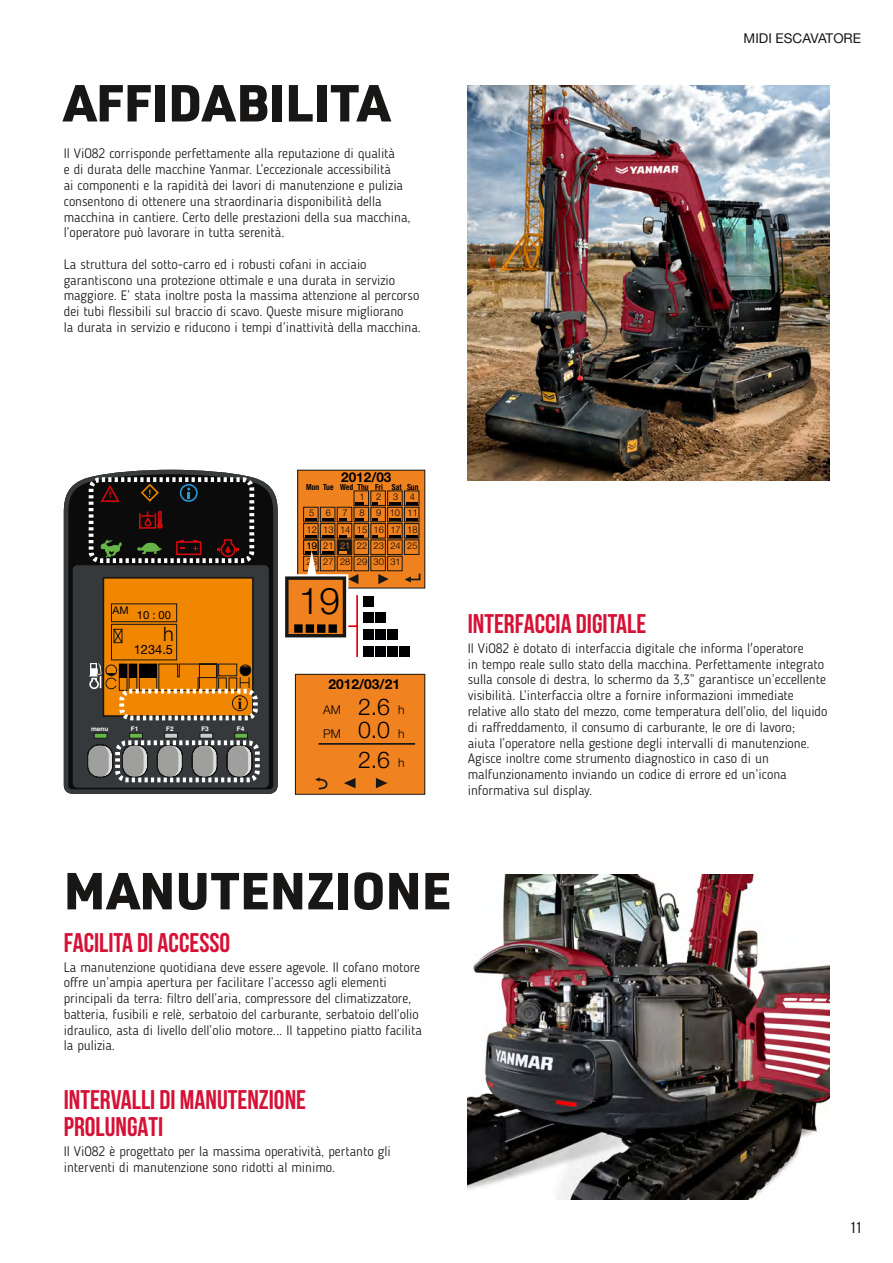
<style>
.page{position:relative;width:893px;height:1263px;background:#fff}
.page>*{position:absolute;margin:0;border:0;box-sizing:border-box;transform-origin:0 0}
.t1{font:900 51px "URWDIN";color:#181716}
.t2{font:300 36.9px "Helvetica Neue LT Std";color:#000002}
.t3{font:700 27px/27px "Bebas Neue";color:#d61136}
.t4{font:300 23.1px "Helvetica Neue LT Std";color:#010102}
.t5{font:300 19.8px "Helvetica Neue LT Std";color:#000001}
.t6{font:15.9px "Bebas Neue";color:#181716}
.t7{font:700 14.4px "Gazette LT Std";color:#000001}
.t8{font:700 13.8px "Helvetica Neue LT Std";color:#010102}
.t9{font:300 13.5px/15.8px "Blogger Sans";color:#181716}
.t10{font:13.5px "Helvetica Neue LT Std";color:#181716}
.t11{font:700 13.5px "Helvetica Neue LT Std";color:#000002}
.t12{font:12.9px "Helvetica Neue LT Std";color:#000001}
.t13{font:300 12px/23.7px "Helvetica Neue LT Std";color:#010102}
.t14{font:11.25px "Helvetica Neue LT Std";color:#000001}
.t15{font:300 9.3px/16.4px "Helvetica Neue LT Std";color:#000002}
.t16{font:700 condensed 8.4px "Helvetica Neue LT Std";color:#000002;scale:.9 1}
.t17{font:700 6.45px "Helvetica Neue LT Std";color:#fff}
.s1{color:#ef811e}
.s2{font-size:23.1px}
.s3{font-size:12px}
</style>
<div class="page">
<img style="left:468px;top:874px;width:361px;height:325px">
<img style="left:468px;top:85px;width:361px;height:395px">
<svg style="left:64px;top:470px;width:214px;height:324px;background:#282a2b"></svg>
<div style="left:103px;top:577px;width:151px;height:140px;background:#f18600;border:2px solid #171716"></div>
<svg style="left:100px;top:483px;width:21px;height:20px"></svg>
<svg style="left:140px;top:483px;width:20px;height:20px"></svg>
<div style="left:180px;top:484px;width:18px;height:18px;border:2px solid #229bd7;border-radius:50%"></div>
<svg style="left:187px;top:487px;width:3px;height:11px"></svg>
<svg style="left:138px;top:510px;width:26px;height:19px"></svg>
<svg style="left:100px;top:539px;width:22px;height:18px"></svg>
<svg style="left:137px;top:542px;width:25px;height:12px"></svg>
<div style="left:176px;top:541px;width:25px;height:14px;border:2px solid #cf090c"></div>
<svg style="left:180px;top:540px;width:5px;height:9px"></svg>
<svg style="left:193px;top:540px;width:5px;height:10px"></svg>
<svg style="left:217px;top:538px;width:22px;height:19px"></svg>
<svg style="left:87px;top:603px;width:166px;height:175px"></svg>
<div style="left:89px;top:477px;width:165px;height:86px;border:5px dashed #fff;border-radius:9px"></div>
<div style="left:119px;top:689px;width:139px;height:31px;border:5px dashed #fff;border-radius:9px"></div>
<div style="left:115px;top:740px;width:145px;height:42px;border:5px dashed #fff;border-radius:9px"></div>
<div style="left:298px;top:470px;width:127px;height:118px;background:#ef811e"></div>
<hr style="left:356px;top:595px;width:2px;height:62px;background:#e3010d">
<div style="left:363px;top:596px;width:11px;height:10px;background:#000002"></div>
<div style="left:363px;top:612px;width:11px;height:11px;background:#000002"></div>
<div style="left:375px;top:612px;width:11px;height:11px;background:#000002"></div>
<div style="left:363px;top:629px;width:11px;height:11px;background:#000002"></div>
<div style="left:375px;top:629px;width:11px;height:11px;background:#000002"></div>
<div style="left:387px;top:629px;width:11px;height:11px;background:#000002"></div>
<div style="left:363px;top:646px;width:11px;height:11px;background:#000002"></div>
<div style="left:375px;top:646px;width:11px;height:11px;background:#000002"></div>
<div style="left:387px;top:646px;width:11px;height:11px;background:#000002"></div>
<div style="left:399px;top:646px;width:11px;height:11px;background:#000002"></div>
<div style="left:354px;top:490px;width:15px;height:16px;border:1px solid #171716"></div>
<svg style="left:356px;top:503px;width:8px;height:2px"></svg>
<div style="left:370px;top:490px;width:16px;height:16px;border:1px solid #171716"></div>
<div style="left:387px;top:490px;width:16px;height:16px;border:1px solid #171716"></div>
<svg style="left:389px;top:503px;width:11px;height:2px"></svg>
<div style="left:404px;top:490px;width:15px;height:16px;border:1px solid #171716"></div>
<svg style="left:406px;top:503px;width:11px;height:2px"></svg>
<div style="left:354px;top:507px;width:15px;height:15px;border:1px solid #171716"></div>
<svg style="left:356px;top:519px;width:8px;height:2px"></svg>
<div style="left:370px;top:507px;width:16px;height:15px;border:1px solid #171716"></div>
<div style="left:387px;top:507px;width:16px;height:15px;border:1px solid #171716"></div>
<svg style="left:389px;top:519px;width:11px;height:2px"></svg>
<div style="left:303px;top:507px;width:16px;height:15px;border:1px solid #171716"></div>
<svg style="left:305px;top:519px;width:11px;height:2px"></svg>
<div style="left:320px;top:507px;width:15px;height:15px;border:1px solid #171716"></div>
<svg style="left:322px;top:519px;width:11px;height:2px"></svg>
<div style="left:337px;top:507px;width:15px;height:15px;border:1px solid #171716"></div>
<svg style="left:339px;top:519px;width:8px;height:2px"></svg>
<div style="left:404px;top:507px;width:15px;height:15px;border:1px solid #171716"></div>
<svg style="left:406px;top:519px;width:11px;height:2px"></svg>
<div style="left:354px;top:523px;width:15px;height:15px;border:1px solid #171716"></div>
<svg style="left:356px;top:535px;width:8px;height:2px"></svg>
<div style="left:370px;top:523px;width:16px;height:15px;border:1px solid #171716"></div>
<div style="left:387px;top:523px;width:16px;height:15px;border:1px solid #171716"></div>
<svg style="left:389px;top:535px;width:11px;height:2px"></svg>
<div style="left:303px;top:523px;width:16px;height:15px;border:1px solid #171716"></div>
<svg style="left:305px;top:535px;width:11px;height:2px"></svg>
<div style="left:320px;top:523px;width:15px;height:15px;border:1px solid #171716"></div>
<svg style="left:322px;top:535px;width:11px;height:2px"></svg>
<div style="left:337px;top:523px;width:15px;height:15px;border:1px solid #171716"></div>
<svg style="left:339px;top:535px;width:8px;height:2px"></svg>
<div style="left:404px;top:523px;width:15px;height:15px;border:1px solid #171716"></div>
<svg style="left:406px;top:535px;width:11px;height:2px"></svg>
<div style="left:354px;top:539px;width:15px;height:16px;border:1px solid #171716"></div>
<div style="left:370px;top:539px;width:16px;height:16px;border:1px solid #171716"></div>
<div style="left:387px;top:539px;width:16px;height:16px;border:1px solid #171716"></div>
<div style="left:303px;top:539px;width:16px;height:16px;border:1px solid #171716"></div>
<div style="left:320px;top:539px;width:15px;height:16px;border:1px solid #171716"></div>
<div style="left:337px;top:539px;width:15px;height:16px;background:#171716;border:1px solid #171716"></div>
<div style="left:404px;top:539px;width:15px;height:16px;border:1px solid #171716"></div>
<div style="left:354px;top:556px;width:15px;height:15px;border:1px solid #171716"></div>
<div style="left:370px;top:556px;width:16px;height:15px;border:1px solid #171716"></div>
<div style="left:387px;top:556px;width:16px;height:15px;border:1px solid #171716"></div>
<svg style="left:378px;top:574px;width:11px;height:10px"></svg>
<svg style="left:405px;top:573px;width:16px;height:9px"></svg>
<svg style="left:285px;top:550px;width:73px;height:90px"></svg>
<div style="left:295px;top:674px;width:130px;height:120px;background:#f0821f"></div>
<div style="left:295px;top:674px;width:130px;height:121px;border:1px solid #181716"></div>
<hr style="left:319px;top:743px;width:96px;height:2px;background:#181817">
<svg style="left:376px;top:778px;width:12px;height:10px"></svg>
<svg style="left:344px;top:778px;width:11px;height:10px"></svg>
<svg style="left:315px;top:777px;width:13px;height:13px"></svg>
<h1 class="t1" style="left:64px;top:68px;width:328px">AFFIDABILITA</h1>
<p class="t9" style="left:64px;top:146px;width:348px">Il ViO82 corrisponde perfettamente alla reputazione di qualità<br>e di durata delle macchine Yanmar. L’eccezionale accessibilità<br>ai componenti e la rapidità dei lavori di manutenzione e pulizia consentono di ottenere una straordinaria disponibilità della macchina in cantiere. Certo delle prestazioni della sua macchina, l’operatore può lavorare in tutta serenità.</p>
<p class="t9" style="left:64px;top:256px;width:359px">La struttura del sotto-carro ed i robusti cofani in acciaio garantiscono una protezione ottimale e una durata in servizio maggiore. E’ stata inoltre posta la massima attenzione al percorso dei tubi flessibili sul braccio di scavo. Queste misure migliorano<br>la durata in servizio e riducono i tempi d’inattività della macchina.</p>
<p class="t10" style="left:744px;top:30px;width:119px">MIDI ESCAVATORE</p>
<p class="t14" style="left:113px;top:608px;width:60px"><sup>AM</sup> 10 : 00</p>
<p class="t12" style="left:134px;top:642px;width:41px">1234.5</p>
<h3 class="t5" style="left:163px;top:622px;width:12px">h</h3>
<p class="t7" style="left:238px;top:695px;width:6px">i</p>
<p class="t17" style="left:91px;top:725px;width:19px">menu</p>
<p class="t17" style="left:131px;top:725px;width:9px">F1</p>
<p class="t17" style="left:166px;top:725px;width:9px">F2</p>
<p class="t17" style="left:201px;top:725px;width:9px">F3</p>
<p class="t17" style="left:237px;top:725px;width:9px">F4</p>
<p class="t11" style="left:341px;top:469px;width:52px">2012/03</p>
<p class="t16" style="left:306px;top:482px;width:126px">Mon Tue Wed Thu Fri Sat Sun</p>
<p class="t15" style="left:307px;top:488px;width:113px;text-indent:53px">1234<br>5 6 7 8 91011<br>12 13 14 15 16 17 18<br>19 21 <span class="s1">21</span> 22 23 24 25<br>26 27 28 29 30 31</p>
<h2 class="t2" style="left:299px;top:578px;width:43px">19</h2>
<p class="t8" style="left:328px;top:675px;width:73px">2012/03/21</p>
<p class="t13" style="left:323px;top:698px;width:83px">AM <span class="s2">2.6</span> h<br>PM <span class="s2">0.0</span> h</p>
<h3 class="t4" style="left:358px;top:745px;width:48px">2.6 <span class="s3">h</span></h3>
<h3 class="t3" style="left:468px;top:610px;width:180px">INTERFACCIA DIGITALE</h3>
<p class="t9" style="left:468px;top:640px;width:361px">Il ViO82 è dotato di interfaccia digitale che informa l'operatore<br>in tempo reale sullo stato della macchina. Perfettamente integrato sulla console di destra, lo schermo da 3,3” garantisce un’eccellente visibilità. L’interfaccia oltre a fornire informazioni immediate relative allo stato del mezzo, come temperatura dell’olio, del liquido di raffreddamento, il consumo di carburante, le ore di lavoro;<br>aiuta l’operatore nella gestione degli intervalli di manutenzione.<br>Agisce inoltre come strumento diagnostico in caso di un malfunzionamento inviando un codice di errore ed un’icona informativa sul display.</p>
<h1 class="t1" style="left:64px;top:855px;width:389px">MANUTENZIONE</h1>
<h3 class="t3" style="left:64px;top:928px;width:168px">FACILITA DI ACCESSO</h3>
<p class="t9" style="left:64px;top:959px;width:360px">La manutenzione quotidiana deve essere agevole. Il cofano motore offre un’ampia apertura per facilitare l’accesso agli elementi principali da terra: filtro dell’aria, compressore del climatizzatore, batteria, fusibili e relè, serbatoio del carburante, serbatoio dell’olio idraulico, asta di livello dell’olio motore... Il tappetino piatto facilita la pulizia.</p>
<h3 class="t3" style="left:64px;top:1086px;width:244px">INTERVALLI DI MANUTENZIONE<br>PROLUNGATI</h3>
<p class="t9" style="left:64px;top:1143px;width:328px">Il ViO82 è progettato per la massima operatività, pertanto gli interventi di manutenzione sono ridotti al minimo.</p>
<p class="t6" style="left:850px;top:1219px;width:12px">11</p>
</div>
